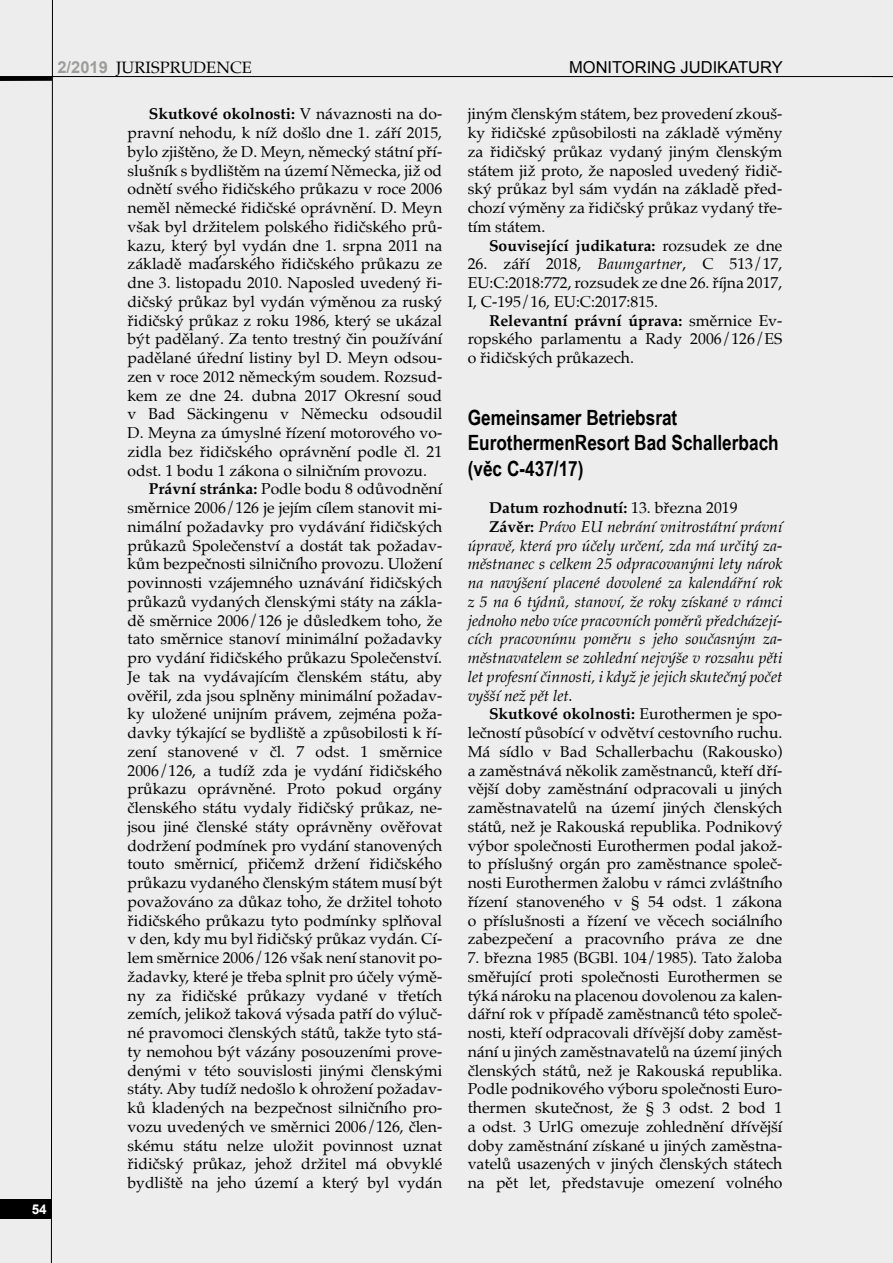
<style>
.page{position:relative;width:893px;height:1263px;background:#ededed}
.page>*{position:absolute;margin:0;border:0;box-sizing:border-box;transform-origin:0 0}
.titulek_14_17{font:700 21px/25.5px "Arial Narrow";color:#000}
.t1{font:16.5px "Arial";color:#000}
.t2{font:16.5px "Palatino";color:#000}
.t3{font:15.75px/18.8px "Palatino";color:#000;text-align:justify}
.t4{font:italic 15.75px/18.8px "Palatino";color:#000;text-align:justify}
.t5{font:700 15.75px "Palatino";color:#000}
.t6{font:700 13.5px "Arial";color:#fff}
.s1{font-family:"Arial";font-weight:700;color:#9d9d9c}
.s2{font-weight:700}
.s3{font-weight:400}
.s4{font-style:italic}
.s5{font-weight:700;font-style:normal}
</style>
<div class="page">
<svg style="left:51px;top:0;width:2px;height:1263px"></svg>
<hr style="left:0;top:76px;width:893px;height:1px;background:#000">
<svg style="left:0;top:77px;width:52px;height:4px"></svg>
<div style="left:0;top:1199px;width:51px;height:19px;background:#000"></div>
<p class="t2" style="left:57px;top:54px;width:196px"><span class="s1">2/2019</span> JURISPRUDENCE</p>
<p class="t1" style="left:569px;top:57px;width:215px">MONITORING JUDIKATURY</p>
<p class="t6" style="left:32px;top:1200px;width:17px">54</p>
<p class="t3" style="left:128px;top:104px;width:316px;text-indent:21px"><span class="s2">Skutkové okolnosti:</span> V návaznosti na do&shy;pravní nehodu, k níž došlo dne 1. září 2015, bylo zjištěno, že D. Meyn, německý státní pří&shy;slušník s bydlištěm na území Německa, již od odnětí svého řidičského průkazu v roce 2006 neměl německé řidičské oprávnění. D. Meyn však byl držitelem polského řidičského prů&shy;kazu, který byl vydán dne 1. srpna 2011 na základě maďarského řidičského průkazu ze dne 3. listopadu 2010. Naposled uvedený ři&shy;dičský průkaz byl vydán výměnou za ruský řidičský průkaz z roku 1986, který se ukázal být padělaný. Za tento trestný čin používání padělané úřední listiny byl D. Meyn odsou&shy;zen v roce 2012 německým soudem. Rozsud&shy;kem ze dne 24. dubna 2017 Okresní soud v Bad Säckingenu v Německu odsoudil D. Meyna za úmyslné řízení motorového vo&shy;zidla bez řidičského oprávnění podle čl. 21 odst. 1 bodu 1 zákona o silničním provozu.</p>
<p class="t3" style="left:128px;top:479px;width:316px;text-indent:21px"><span class="s2">Právní stránka:</span> Podle bodu 8 odůvodnění směrnice 2006/126 je jejím cílem stanovit mi&shy;nimální požadavky pro vydávání řidičských průkazů Společenství a dostát tak požadav&shy;kům bezpečnosti silničního provozu. Uložení povinnosti vzájemného uznávání řidičských průkazů vydaných členskými státy na zákla&shy;dě směrnice 2006/126 je důsledkem toho, že tato směrnice stanoví minimální požadavky pro vydání řidičského průkazu Společenství.<br>Je tak na vydávajícím členském státu, aby ověřil, zda jsou splněny minimální požadav&shy;ky uložené unijním právem, zejména poža&shy;davky týkající se bydliště a způsobilosti k ří&shy;zení stanovené v čl. 7 odst. 1 směrnice 2006/126, a tudíž zda je vydání řidičského průkazu oprávněné. Proto pokud orgány členského státu vydaly řidičský průkaz, ne&shy;jsou jiné členské státy oprávněny ověřovat dodržení podmínek pro vydání stanovených touto směrnicí, přičemž držení řidičského průkazu vydaného členským státem musí být považováno za důkaz toho, že držitel tohoto řidičského průkazu tyto podmínky splňoval v den, kdy mu byl řidičský průkaz vydán. Cí&shy;lem směrnice 2006/126 však není stanovit po&shy;žadavky, které je třeba splnit pro účely výmě&shy;ny za řidičské průkazy vydané v třetích zemích, jelikož taková výsada patří do výluč&shy;né pravomoci členských států, takže tyto stá&shy;ty nemohou být vázány posouzeními prove&shy;denými v této souvislosti jinými členskými státy. Aby tudíž nedošlo k ohrožení požadav&shy;ků kladených na bezpečnost silničního pro&shy;vozu uvedených ve směrnici 2006/126, člen&shy;skému státu nelze uložit povinnost uznat řidičský průkaz, jehož držitel má obvyklé bydliště na jeho území a který byl vydán</p>
<p class="t3" style="left:468px;top:104px;width:316px">jiným členským státem, bez provedení zkouš&shy;ky řidičské způsobilosti na základě výměny za řidičský průkaz vydaný jiným členským státem již proto, že naposled uvedený řidič&shy;ský průkaz byl sám vydán na základě před&shy;chozí výměny za řidičský průkaz vydaný tře&shy;tím státem.</p>
<p class="t5" style="left:489px;top:232px;width:295px">Související judikatura: <span class="s3">rozsudek ze dne</span></p>
<p class="t3" style="left:468px;top:254px;width:316px">26. září 2018, <span class="s4">Baumgartner</span>, C 513/17, EU:C:2018:772, rozsudek ze dne 26. října 2017, I, C-195/16, EU:C:2017:815.</p>
<p class="t3" style="left:468px;top:311px;width:316px;text-indent:21px"><span class="s2">Relevantní právní úprava:</span> směrnice Ev&shy;ropského parlamentu a Rady 2006/126/ES o řidičských průkazech.</p>
<p class="titulek_14_17" style="left:468px;top:403px;width:313px">Gemeinsamer Betriebsrat<br>EurothermenResort Bad Schallerbach (věc C-437/17)</p>
<p class="t5" style="left:489px;top:494px;width:250px">Datum rozhodnutí: <span class="s3">13. března 2019</span></p>
<p class="t4" style="left:468px;top:517px;width:316px;text-indent:21px"><span class="s5">Závěr:</span> Právo EU nebrání vnitrostátní právní úpravě, která pro účely určení, zda má určitý za&shy;městnanec s celkem 25 odpracovanými lety nárok na navýšení placené dovolené za kalendářní rok z 5 na 6 týdnů, stanoví, že roky získané v rámci jednoho nebo více pracovních poměrů předcházejí&shy;cích pracovnímu poměru s jeho současným za&shy;městnavatelem se zohlední nejvýše v rozsahu pěti let profesní činnosti, i když je jejich skutečný počet vyšší než pět let.</p>
<p class="t3" style="left:468px;top:704px;width:316px;text-indent:21px"><span class="s2">Skutkové okolnosti:</span> Eurothermen je spo&shy;lečností působící v odvětví cestovního ruchu.<br>Má sídlo v Bad Schallerbachu (Rakousko) a zaměstnává několik zaměstnanců, kteří dří&shy;vější doby zaměstnání odpracovali u jiných zaměstnavatelů na území jiných členských států, než je Rakouská republika. Podnikový výbor společnosti Eurothermen podal jakož&shy;to příslušný orgán pro zaměstnance společ&shy;nosti Eurothermen žalobu v rámci zvláštního řízení stanoveného v § 54 odst. 1 zákona o příslušnosti a řízení ve věcech sociálního zabezpečení a pracovního práva ze dne</p>
<p class="t3" style="left:468px;top:948px;width:316px">7. března 1985 (BGBl. 104/1985). Tato žaloba směřující proti společnosti Eurothermen se týká nároku na placenou dovolenou za kalen&shy;dářní rok v případě zaměstnanců této společ&shy;nosti, kteří odpracovali dřívější doby zaměst&shy;nání u jiných zaměstnavatelů na území jiných členských států, než je Rakouská republika.<br>Podle podnikového výboru společnosti Euro&shy;thermen skutečnost, že § 3 odst. 2 bod 1 a odst. 3 UrlG omezuje zohlednění dřívější doby zaměstnání získané u jiných zaměstna&shy;vatelů usazených v jiných členských státech na pět let, představuje omezení volného</p>
</div>
